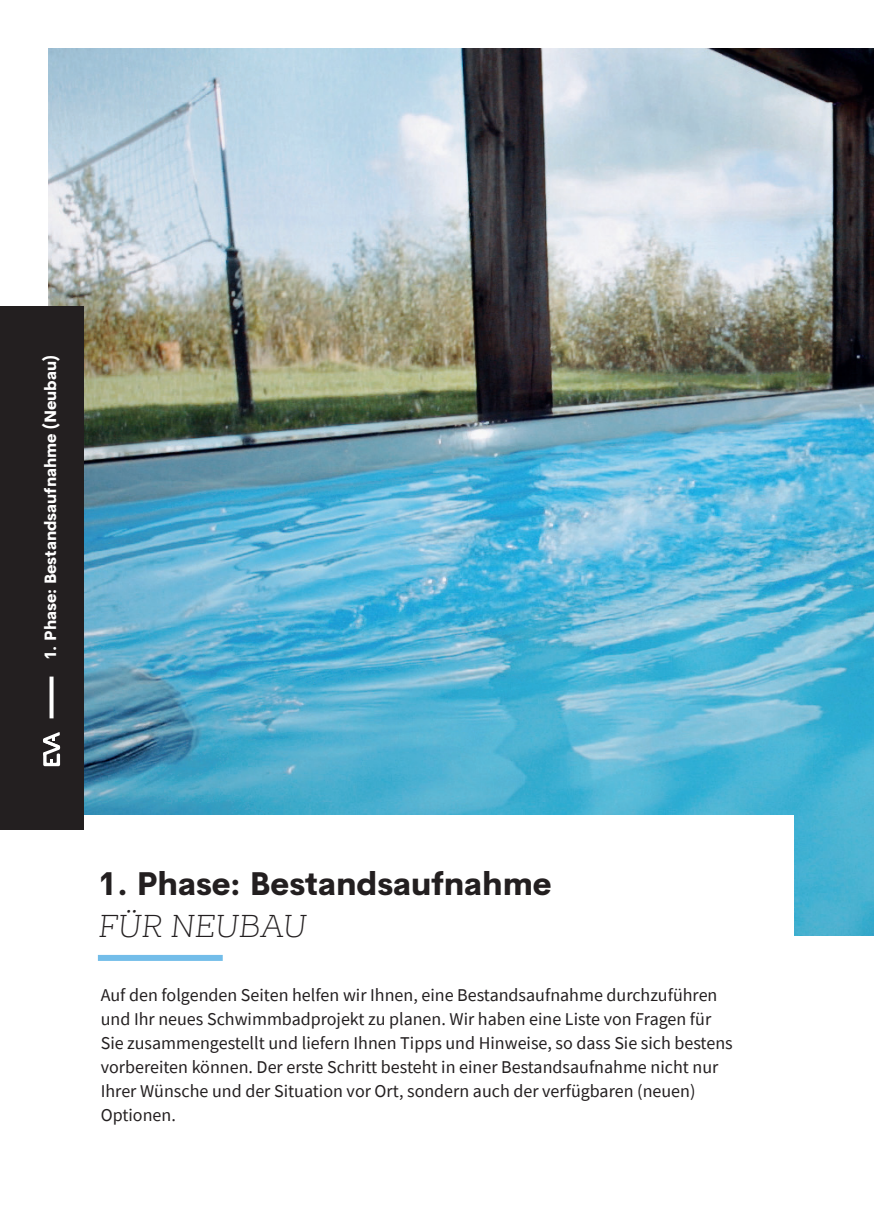
<style>
.page{position:relative;width:874px;height:1225px;background:#fff}
.page>*{position:absolute;margin:0;border:0;box-sizing:border-box;transform-origin:0 0}
.t1{font:800 32px "Cerebri Sans";color:#231f20}
.t2{font:200 30px "Monroe";color:#231f20}
.t3{font:18px/24px "Source Sans Pro";color:#231f20}
.t4{font:800 16px "Cerebri Sans";color:#fff}
</style>
<div class="page">
<img style="left:48px;top:49px;width:825px;height:886px">
<div style="left:0;top:815px;width:792px;height:410px;background:#fff"></div>
<div style="left:98px;top:955px;width:125px;height:6px;background:#73bde9"></div>
<div style="left:0;top:306px;width:83px;height:523px;background:#231f20"></div>
<svg style="left:49px;top:676px;width:4px;height:42px"></svg>
<svg style="left:43px;top:732px;width:17px;height:34px"></svg>
<p class="t4" style="left:37px;top:660px;width:306px;rotate:-90deg">1. Phase: Bestandsaufnahme (Neubau)</p>
<h1 class="t1" style="left:98px;top:857px;width:455px">1. Phase: Bestandsaufnahme</h1>
<h2 class="t2" style="left:98px;top:909px;width:214px">FÜR NEUBAU</h2>
<p class="t3" style="left:101px;top:983px;width:633px">Auf den folgenden Seiten helfen wir Ihnen, eine Bestandsaufnahme durchzuführen und Ihr neues Schwimmbadprojekt zu planen. Wir haben eine Liste von Fragen für Sie zusammengestellt und liefern Ihnen Tipps und Hinweise, so dass Sie sich bestens vorbereiten können. Der erste Schritt besteht in einer Bestandsaufnahme nicht nur Ihrer Wünsche und der Situation vor Ort, sondern auch der verfügbaren (neuen)<br>Optionen.</p>
</div>
